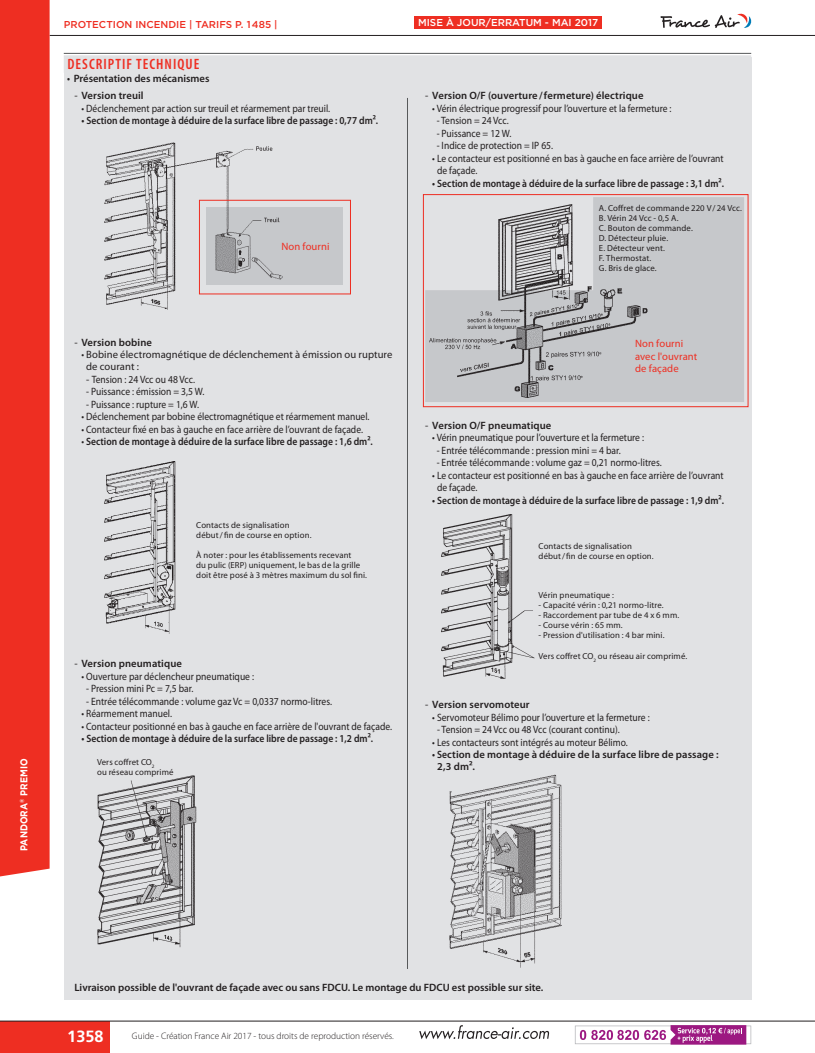
<style>
.page{position:relative;width:815px;height:1053px;background:#fff}
.page>*{position:absolute;margin:0;border:0;box-sizing:border-box;transform-origin:0 0}
.t1{font:700 16.25px "Frutiger";color:#fff}
.t2{font:600 condensed 15px "Myriad Pro";letter-spacing:.07em;color:#ee2e22}
.t3{font:10.62px/12.5px "Myriad Pro";color:#231f20;scale:.9 1}
.t4{font:600 10.62px/11.9px "Myriad Pro";color:#231f20;scale:.9 1}
.t5{font:600 10.62px "Myriad Pro";color:#231f20}
.t6{font:10.62px/12.5px "Myriad Pro";letter-spacing:.01em;color:#ee2e22}
.t7{font:10.62px "Myriad Pro";color:#231f20}
.t8{font:500 10px "Gotham";color:#ee2e22}
.t9{font:500 10px "Gotham";color:#fff}
.t10{font:700 10px "Gotham";color:#fff;scale:.9 1}
.t11{font:300 9.38px "Myriad Pro";letter-spacing:-.005em;color:#231f20}
.t12{font:8.75px/10px "Myriad Pro";letter-spacing:.015em;color:#231f20}
.s1{font-weight:400}
</style>
<div class="page">
<div style="left:0;top:1020px;width:110px;height:32px;background:#ee2e22"></div>
<svg style="left:419px;top:1025px;width:130px;height:14px"></svg>
<svg style="left:575px;top:1025px;width:176px;height:19px"></svg>
<hr style="left:0;top:1020px;width:815px;height:1px;background:#231f20">
<svg style="left:660px;top:13px;width:92px;height:15px"></svg>
<hr style="left:50px;top:35px;width:765px;height:1px;background:#231f20">
<div style="left:0;top:0;width:50px;height:877px;background:#ee2e22"></div>
<div style="left:64px;top:58px;width:687px;height:941px;background:#e1e2e4"></div>
<hr style="left:64px;top:53px;width:687px;height:1px;background:#57595a">
<div style="left:64px;top:55px;width:687px;height:18px;background:#e1e2e4"></div>
<div style="left:425px;top:197px;width:319px;height:205px;background:#c6c8cb"></div>
<div style="left:206px;top:208px;width:136px;height:77px;background:#c6c8cb"></div>
<img style="left:104px;top:142px;width:194px;height:167px">
<img style="left:104px;top:461px;width:72px;height:173px">
<img style="left:449px;top:774px;width:113px;height:192px">
<img style="left:97px;top:775px;width:100px;height:173px">
<img style="left:429px;top:204px;width:219px;height:193px">
<img style="left:441px;top:514px;width:94px;height:165px">
<hr style="left:407px;top:98px;width:1px;height:870px;background:#57595a">
<div style="left:415px;top:16px;width:187px;height:13px;background:#ee2e22"></div>
<div style="left:199px;top:200px;width:152px;height:94px;border:1px solid #ee2e22"></div>
<div style="left:423px;top:194px;width:325px;height:213px;border:1px solid #ee2e22"></div>
<p class="t10" style="left:18px;top:850px;width:104px;rotate:-90deg">PANDORA<sup>®</sup> PREMIO</p>
<p class="t8" style="left:64px;top:19px;width:215px">PROTECTION INCENDIE | TARIFS P. 1485 |</p>
<h2 class="t2" style="left:67px;top:56px;width:133px">DESCRIPTIF TECHNIQUE</h2>
<p class="t4" style="left:67px;top:72px;width:159px">• Présentation des mécanismes</p>
<p class="t5" style="left:74px;top:89px;width:71px"><span class="s1">-</span> Version treuil</p>
<p class="t3" style="left:81px;top:102px;width:278px">• Déclenchement par action sur treuil et réarmement par treuil.</p>
<p class="t4" style="left:81px;top:114px;width:331px">• Section de montage à déduire de la surface libre de passage : 0,77 dm².</p>
<p class="t6" style="left:281px;top:240px;width:50px">Non fourni</p>
<p class="t5" style="left:74px;top:335px;width:79px"><span class="s1">-</span> Version bobine</p>
<p class="t3" style="left:86px;top:348px;width:342px;line-height:11.9px;text-indent:-5px">• Bobine électromagnétique de déclenchement à émission ou rupture de courant :</p>
<p class="t7" style="left:86px;top:372px;width:110px">- Tension : 24 Vcc ou 48 Vcc.</p>
<p class="t3" style="left:86px;top:385px;width:133px">- Puissance : émission = 3,5 W.</p>
<p class="t3" style="left:86px;top:398px;width:127px">- Puissance : rupture = 1,6 W.</p>
<p class="t3" style="left:81px;top:410px;width:322px">• Déclenchement par bobine électromagnétique et réarmement manuel.</p>
<p class="t3" style="left:81px;top:423px;width:314px">• Contacteur fixé en bas à gauche en face arrière de l’ouvrant de façade.</p>
<p class="t4" style="left:81px;top:435px;width:325px"><span class="s1">•</span> Section de montage à déduire de la surface libre de passage : 1,6 dm².</p>
<p class="t12" style="left:196px;top:520px;width:117px">Contacts de signalisation début/fin de course en option.</p>
<p class="t12" style="left:196px;top:550px;width:172px">À noter : pour les établissements recevant<br>du pulic (ERP) uniquement, le bas de la grille doit être posé à 3 mètres maximum du sol fini.</p>
<p class="t5" style="left:74px;top:657px;width:109px"><span class="s1">-</span> Version pneumatique</p>
<p class="t3" style="left:81px;top:670px;width:193px">• Ouverture par déclencheur pneumatique :</p>
<p class="t3" style="left:86px;top:682px;width:121px">- Pression mini Pc = 7,5 bar.</p>
<p class="t3" style="left:86px;top:695px;width:275px">- Entrée télécommande : volume gaz Vc = 0,0337 normo-litres.</p>
<p class="t3" style="left:81px;top:707px;width:102px">• Réarmement manuel.</p>
<p class="t3" style="left:81px;top:720px;width:347px">• Contacteur positionné en bas à gauche en face arrière de l'ouvrant de façade.</p>
<p class="t4" style="left:81px;top:732px;width:326px">• Section de montage à déduire de la surface libre de passage : 1,2 dm².</p>
<p class="t12" style="left:97px;top:756px;width:78px">Vers coffret CO<sub>2<br></sub>ou réseau comprimé</p>
<p class="t9" style="left:418px;top:17px;width:182px">MISE À JOUR/ERRATUM - MAI 2017</p>
<p class="t5" style="left:425px;top:89px;width:220px"><span class="s1">-</span> Version O/F (ouverture/fermeture) électrique</p>
<p class="t3" style="left:432px;top:102px;width:267px">• Vérin électrique progressif pour l’ouverture et la fermeture :</p>
<p class="t3" style="left:437px;top:114px;width:81px">- Tension = 24 Vcc.</p>
<p class="t3" style="left:437px;top:127px;width:85px">- Puissance = 12 W.</p>
<p class="t3" style="left:437px;top:139px;width:131px">- Indice de protection = IP 65.</p>
<p class="t3" style="left:437px;top:152px;width:320px;text-indent:-5px">• Le contacteur est positionné en bas à gauche en face arrière de l’ouvrant de façade.</p>
<p class="t4" style="left:432px;top:177px;width:326px">• Section de montage à déduire de la surface libre de passage : 3,1 dm².</p>
<p class="t12" style="left:599px;top:203px;width:145px">A. Coffret de commande 220 V/24 Vcc.<br>B. Vérin 24 Vcc - 0,5 A.<br>C. Bouton de commande.<br>D. Détecteur pluie.<br>E. Détecteur vent.<br>F. Thermostat.<br>G. Bris de glace.</p>
<p class="t6" style="left:635px;top:337px;width:64px">Non fourni avec l'ouvrant de façade</p>
<p class="t5" style="left:425px;top:418px;width:128px"><span class="s1">-</span> Version O/F pneumatique</p>
<p class="t3" style="left:432px;top:431px;width:237px">• Vérin pneumatique pour l’ouverture et la fermeture :</p>
<p class="t3" style="left:437px;top:444px;width:206px">- Entrée télécommande : pression mini = 4 bar.</p>
<p class="t3" style="left:437px;top:456px;width:252px">- Entrée télécommande : volume gaz = 0,21 normo-litres.</p>
<p class="t3" style="left:437px;top:469px;width:320px;text-indent:-5px">• Le contacteur est positionné en bas à gauche en face arrière de l’ouvrant de façade.</p>
<p class="t4" style="left:432px;top:494px;width:326px">• Section de montage à déduire de la surface libre de passage : 1,9 dm².</p>
<p class="t12" style="left:539px;top:540px;width:117px">Contacts de signalisation début/fin de course en option.</p>
<p class="t12" style="left:539px;top:589px;width:77px">Vérin pneumatique :</p>
<p class="t12" style="left:539px;top:599px;width:127px">- Capacité vérin : 0,21 normo-litre.</p>
<p class="t12" style="left:539px;top:609px;width:142px">- Raccordement par tube de 4 x 6 mm.</p>
<p class="t12" style="left:539px;top:619px;width:86px">- Course vérin : 65 mm.</p>
<p class="t12" style="left:539px;top:629px;width:127px">- Pression d'utilisation : 4 bar mini.</p>
<p class="t12" style="left:539px;top:651px;width:150px">Vers coffret CO<sub>2</sub> ou réseau air comprimé.</p>
<p class="t5" style="left:425px;top:697px;width:106px"><span class="s1">-</span> Version servomoteur</p>
<p class="t3" style="left:432px;top:710px;width:243px">• Servomoteur Bélimo pour l’ouverture et la fermeture :</p>
<p class="t3" style="left:437px;top:723px;width:205px">- Tension = 24 Vcc ou 48 Vcc (courant continu).</p>
<p class="t3" style="left:432px;top:735px;width:219px">• Les contacteurs sont intégrés au moteur Bélimo.</p>
<p class="t4" style="left:437px;top:748px;width:314px;text-indent:-5px">• Section de montage à déduire de la surface libre de passage :<br>2,3 dm².</p>
<p class="t5" style="left:74px;top:980px;width:470px">Livraison possible de l'ouvrant de façade avec ou sans FDCU. Le montage du FDCU est possible sur site.</p>
<h1 class="t1" style="left:67px;top:1026px;width:38px">1358</h1>
<p class="t11" style="left:132px;top:1030px;width:263px">Guide - Création France Air 2017 - tous droits de reproduction réservés.</p>
</div>
